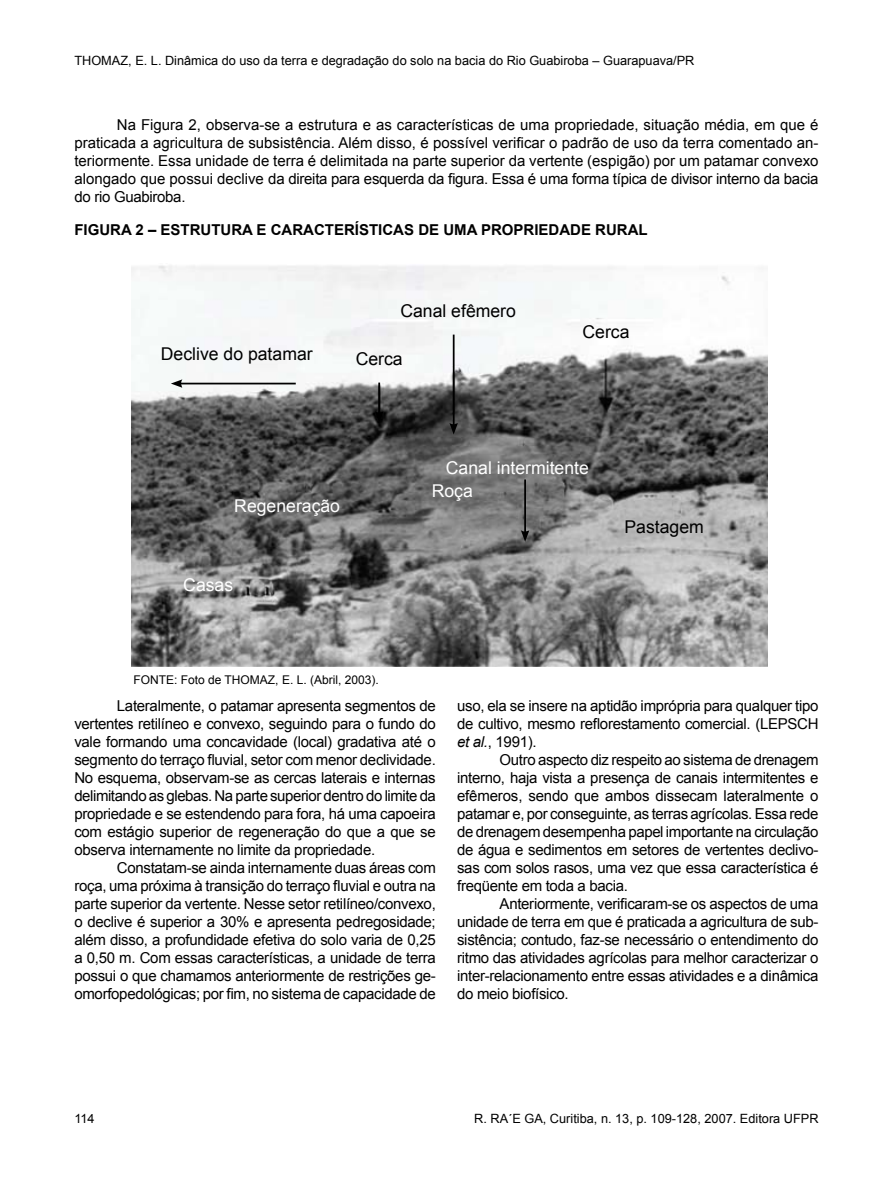
<style>
.page{position:relative;width:893px;height:1178px;background:#fff}
.page>*{position:absolute;margin:0;border:0;box-sizing:border-box;transform-origin:0 0}
.t1{font:17.7px "Arial";color:#000}
.t2{font:17.7px "Arial";color:#fff}
.t3{font:15px/18px "Arial";letter-spacing:-.02em;color:#000;text-align:justify}
.t4{font:700 15px "Arial";color:#000}
.t5{font:12.75px "Arial";color:#000}
.t6{font:12px "Arial";color:#000}
.s1{font-style:italic}
</style>
<div class="page">
<img style="left:131px;top:265px;width:636px;height:402px">
<hr style="left:179px;top:383px;width:117px;height:1px;background:#000">
<svg style="left:171px;top:379px;width:11px;height:9px"></svg>
<hr style="left:378px;top:383px;width:2px;height:31px;background:#000">
<svg style="left:375px;top:411px;width:8px;height:12px"></svg>
<hr style="left:524px;top:479px;width:2px;height:54px;background:#000">
<svg style="left:521px;top:530px;width:8px;height:12px"></svg>
<hr style="left:453px;top:335px;width:2px;height:91px;background:#000">
<svg style="left:449px;top:423px;width:9px;height:11px"></svg>
<p class="t5" style="left:74px;top:52px;width:622px">THOMAZ, E. L. Dinâmica do uso da terra e degradação do solo na bacia do Rio Guabiroba – Guarapuava/PR</p>
<p class="t3" style="left:74px;top:116px;width:746px;text-indent:43px">Na Figura 2, observa-se a estrutura e as características de uma propriedade, situação média, em que é praticada a agricultura de subsistência. Além disso, é possível verificar o padrão de uso da terra comentado an&shy;teriormente. Essa unidade de terra é delimitada na parte superior da vertente (espigão) por um patamar convexo alongado que possui declive da direita para esquerda da figura. Essa é uma forma típica de divisor interno da bacia do rio Guabiroba.</p>
<p class="t4" style="left:74px;top:220px;width:20px">FIGURA</p>
<p class="t4" style="left:136px;top:220px;width:47px">2 – ESTRUTURA</p>
<p class="t4" style="left:257px;top:220px;width:37px">E CARACTER</p>
<p class="t4" style="left:355px;top:220px;width:15px">ÍSTICAS</p>
<p class="t4" style="left:418px;top:220px;width:84px">DE UMA PROPRIEDADE</p>
<p class="t4" style="left:595px;top:220px;width:22px">RURAL</p>
<p class="t1" style="left:161px;top:342px;width:153px">Declive do patamar</p>
<p class="t1" style="left:400px;top:300px;width:117px">Canal efêmero</p>
<p class="t1" style="left:356px;top:347px;width:49px">Cerca</p>
<p class="t1" style="left:583px;top:321px;width:49px">Cerca</p>
<p class="t2" style="left:234px;top:494px;width:107px">Regeneração</p>
<p class="t2" style="left:183px;top:573px;width:51px">Casas</p>
<p class="t2" style="left:446px;top:456px;width:145px">Canal intermitente</p>
<p class="t2" style="left:432px;top:479px;width:43px">Roça</p>
<p class="t1" style="left:625px;top:515px;width:81px">Pastagem</p>
<p class="t6" style="left:134px;top:671px;width:247px">FONTE: Foto de THOMAZ, E. L. (Abril, 2003).</p>
<p class="t3" style="left:74px;top:697px;width:363px;text-indent:43px">Lateralmente, o patamar apresenta segmentos de vertentes retilíneo e convexo, seguindo para o fundo do vale formando uma concavidade (local) gradativa até o segmento do terraço fluvial, setor com menor declividade.<br>No esquema, observam-se as cercas laterais e internas delimitando as glebas. Na parte superior dentro do limite da propriedade e se estendendo para fora, há uma capoeira com estágio superior de regeneração do que a que se observa internamente no limite da propriedade.</p>
<p class="t3" style="left:74px;top:859px;width:363px;text-indent:43px">Constatam-se ainda internamente duas áreas com roça, uma próxima à transição do terraço fluvial e outra na parte superior da vertente. Nesse setor retilíneo/convexo, o declive é superior a 30% e apresenta pedregosidade; além disso, a profundidade efetiva do solo varia de 0,25 a 0,50 m. Com essas características, a unidade de terra possui o que chamamos anteriormente de restrições ge&shy;omorfopedológicas; por fim, no sistema de capacidade de</p>
<p class="t3" style="left:457px;top:697px;width:363px">uso, ela se insere na aptidão imprópria para qualquer tipo de cultivo, mesmo reflorestamento comercial. (LEPSCH <span class="s1">et al.</span>, 1991).</p>
<p class="t3" style="left:457px;top:751px;width:363px;text-indent:43px">Outro aspecto diz respeito ao sistema de drenagem interno, haja vista a presença de canais intermitentes e efêmeros, sendo que ambos dissecam lateralmente o patamar e, por conseguinte, as terras agrícolas. Essa rede de drenagem desempenha papel importante na circulação de água e sedimentos em setores de vertentes declivo&shy;sas com solos rasos, uma vez que essa característica é freqüente em toda a bacia.</p>
<p class="t3" style="left:457px;top:895px;width:363px;text-indent:43px">Anteriormente, verificaram-se os aspectos de uma unidade de terra em que é praticada a agricultura de sub&shy;sistência; contudo, faz-se necessário o entendimento do ritmo das atividades agrícolas para melhor caracterizar o inter-relacionamento entre essas atividades e a dinâmica do meio biofísico.</p>
<p class="t5" style="left:74px;top:1110px;width:22px">114</p>
<p class="t5" style="left:474px;top:1110px;width:346px">R. RA´E GA, Curitiba, n. 13, p. 109-128, 2007. Editora UFPR</p>
</div>
